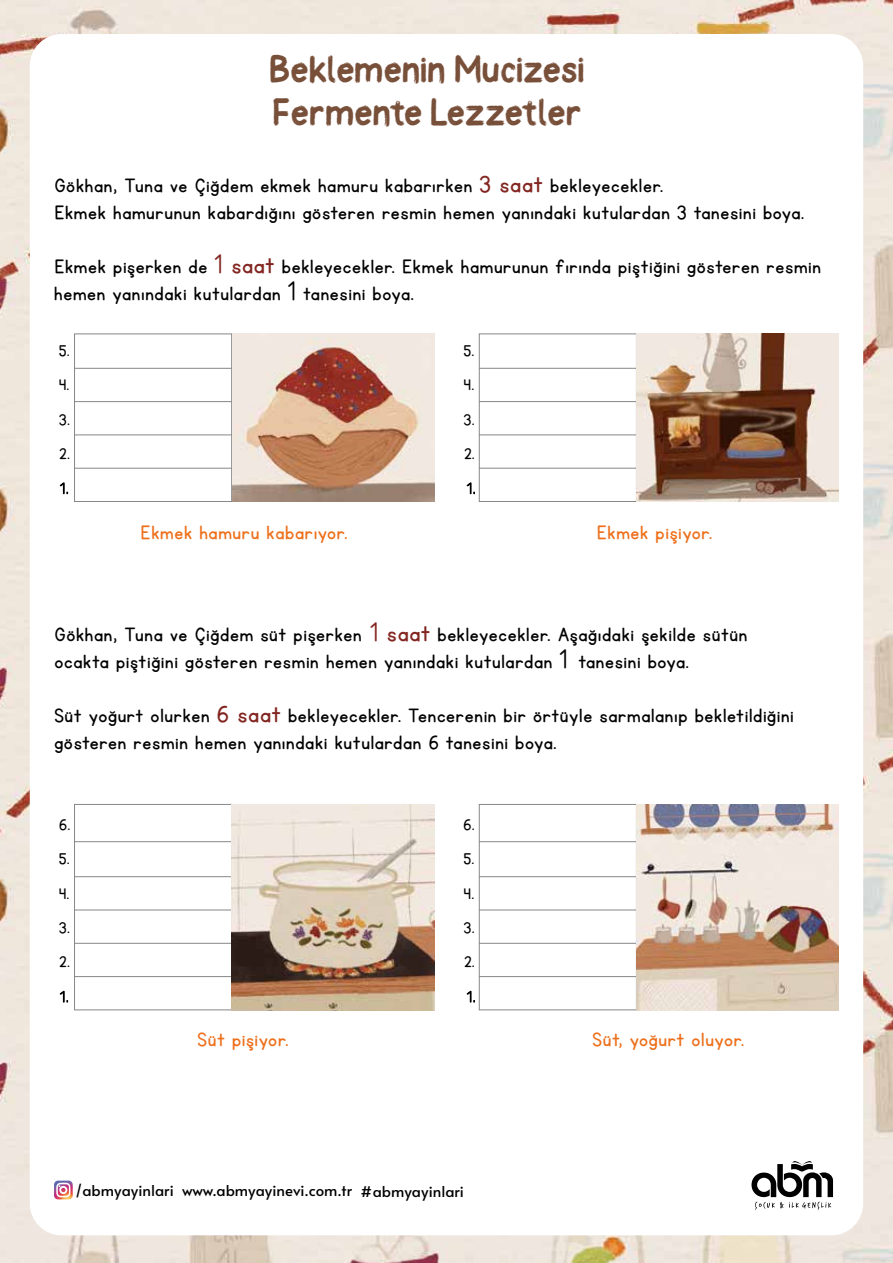
<style>
.page{position:relative;width:893px;height:1263px;background:#fff}
.page>*{position:absolute;margin:0;border:0;box-sizing:border-box;transform-origin:0 0}
.t1{font:40.5px/43.2px "Mandhy";color:#784f39}
.t2{font:22.5px/27px "KG Primary Penmanship 2";color:#000}
.t3{font:22.5px "KG Primary Penmanship 2";color:#ed701c}
.t4{font:18px "KG Primary Penmanship 2";color:#000}
.t5{font:15px "Alata";color:#000}
.s1{font-size:27px;color:#822520}
.s2{font-family:"TTKB Dik Temel Abece";font-weight:700;font-size:25.5px;color:#822520}
.s3{font-family:"TTKB Dik Temel Abece";font-weight:700;font-size:25.5px}
</style>
<div class="page">
<img style="left:0;top:0;width:893px;height:1263px">
<div style="left:30px;top:34px;width:833px;height:1201px;background:#fff;border-radius:32px"></div>
<svg style="left:751px;top:1161px;width:82px;height:49px"></svg>
<svg style="left:54px;top:1180px;width:19px;height:19px"></svg>
<svg style="left:60px;top:482px;width:8px;height:12px"></svg>
<svg style="left:60px;top:991px;width:8px;height:11px"></svg>
<svg style="left:467px;top:482px;width:8px;height:12px"></svg>
<svg style="left:467px;top:991px;width:8px;height:11px"></svg>
<div style="left:74px;top:334px;width:158px;height:168px;border:1px solid #878787"></div>
<div style="left:479px;top:334px;width:158px;height:168px;border:1px solid #878787"></div>
<hr style="left:74px;top:368px;width:158px;height:1px;background:#878787">
<hr style="left:479px;top:368px;width:158px;height:1px;background:#878787">
<hr style="left:74px;top:435px;width:158px;height:1px;background:#878787">
<hr style="left:479px;top:435px;width:158px;height:1px;background:#878787">
<hr style="left:74px;top:401px;width:158px;height:1px;background:#878787">
<hr style="left:479px;top:401px;width:158px;height:1px;background:#878787">
<hr style="left:74px;top:468px;width:158px;height:1px;background:#878787">
<div style="left:74px;top:804px;width:158px;height:206px;border:1px solid #878787"></div>
<hr style="left:74px;top:876px;width:158px;height:1px;background:#878787">
<hr style="left:74px;top:841px;width:158px;height:1px;background:#878787">
<hr style="left:74px;top:943px;width:158px;height:1px;background:#878787">
<hr style="left:74px;top:910px;width:158px;height:1px;background:#878787">
<hr style="left:74px;top:976px;width:158px;height:1px;background:#878787">
<div style="left:479px;top:804px;width:158px;height:206px;border:1px solid #878787"></div>
<hr style="left:479px;top:876px;width:158px;height:1px;background:#878787">
<hr style="left:479px;top:841px;width:158px;height:1px;background:#878787">
<hr style="left:479px;top:943px;width:158px;height:1px;background:#878787">
<hr style="left:479px;top:910px;width:158px;height:1px;background:#878787">
<hr style="left:479px;top:976px;width:158px;height:1px;background:#878787">
<hr style="left:479px;top:468px;width:158px;height:1px;background:#878787">
<img style="left:232px;top:334px;width:202px;height:168px">
<img style="left:232px;top:804px;width:202px;height:206px">
<img style="left:637px;top:334px;width:202px;height:168px">
<img style="left:637px;top:804px;width:202px;height:206px">
<h1 class="t1" style="left:270px;top:49px;width:317px">Beklemenin Mucizesi<br>Fermente Lezzetler</h1>
<p class="t2" style="left:54px;top:173px;width:752px">Gökhan, Tuna ve Çiğdem ekmek hamuru kabarırken <span class="s1">3 saat</span> bekleyecekler.<br>Ekmek hamurunun kabardığını gösteren resmin hemen yanındaki kutulardan 3 tanesini boya.</p>
<p class="t2" style="left:54px;top:254px;width:769px">Ekmek pişerken de <span class="s2">1</span> <span class="s1">saat</span> bekleyecekler. Ekmek hamurunun fırında piştiğini gösteren resmin hemen yanındaki kutulardan <span class="s3">1</span> tanesini boya.</p>
<p class="t4" style="left:59px;top:342px;width:12px">5.</p>
<p class="t4" style="left:464px;top:342px;width:12px">5.</p>
<p class="t4" style="left:59px;top:376px;width:12px">4.</p>
<p class="t4" style="left:464px;top:376px;width:12px">4.</p>
<p class="t4" style="left:59px;top:411px;width:13px">3.</p>
<p class="t4" style="left:464px;top:411px;width:13px">3.</p>
<p class="t4" style="left:59px;top:445px;width:12px">2.</p>
<p class="t4" style="left:464px;top:445px;width:12px">2.</p>
<p class="t3" style="left:140px;top:522px;width:209px">Ekmek hamuru kabarıyor.</p>
<p class="t3" style="left:596px;top:522px;width:117px">Ekmek pişiyor.</p>
<p class="t2" style="left:54px;top:622px;width:695px">Gökhan, Tuna ve Çiğdem süt pişerken <span class="s2">1</span> <span class="s1">saat</span> bekleyecekler. Aşağıdaki şekilde sütün ocakta piştiğini gösteren resmin hemen yanındaki kutulardan <span class="s3">1</span> tanesini boya.</p>
<p class="t2" style="left:54px;top:703px;width:742px">Süt yoğurt olurken <span class="s1">6 saat</span> bekleyecekler. Tencerenin bir örtüyle sarmalanıp bekletildiğini gösteren resmin hemen yanındaki kutulardan 6 tanesini boya.</p>
<p class="t4" style="left:59px;top:816px;width:13px">6.</p>
<p class="t4" style="left:463px;top:816px;width:13px">6.</p>
<p class="t4" style="left:59px;top:850px;width:12px">5.</p>
<p class="t4" style="left:464px;top:850px;width:12px">5.</p>
<p class="t4" style="left:59px;top:885px;width:12px">4.</p>
<p class="t4" style="left:464px;top:885px;width:12px">4.</p>
<p class="t4" style="left:59px;top:919px;width:13px">3.</p>
<p class="t4" style="left:464px;top:919px;width:13px">3.</p>
<p class="t4" style="left:59px;top:953px;width:12px">2.</p>
<p class="t4" style="left:464px;top:953px;width:12px">2.</p>
<p class="t3" style="left:197px;top:1028px;width:93px">Süt pişiyor.</p>
<p class="t5" style="left:75px;top:1177px;width:390px">/abmyayinlari www.abmyayinevi.com.tr #abmyayinlari</p>
<p class="t3" style="left:592px;top:1028px;width:154px">Süt, yoğurt oluyor.</p>
</div>
